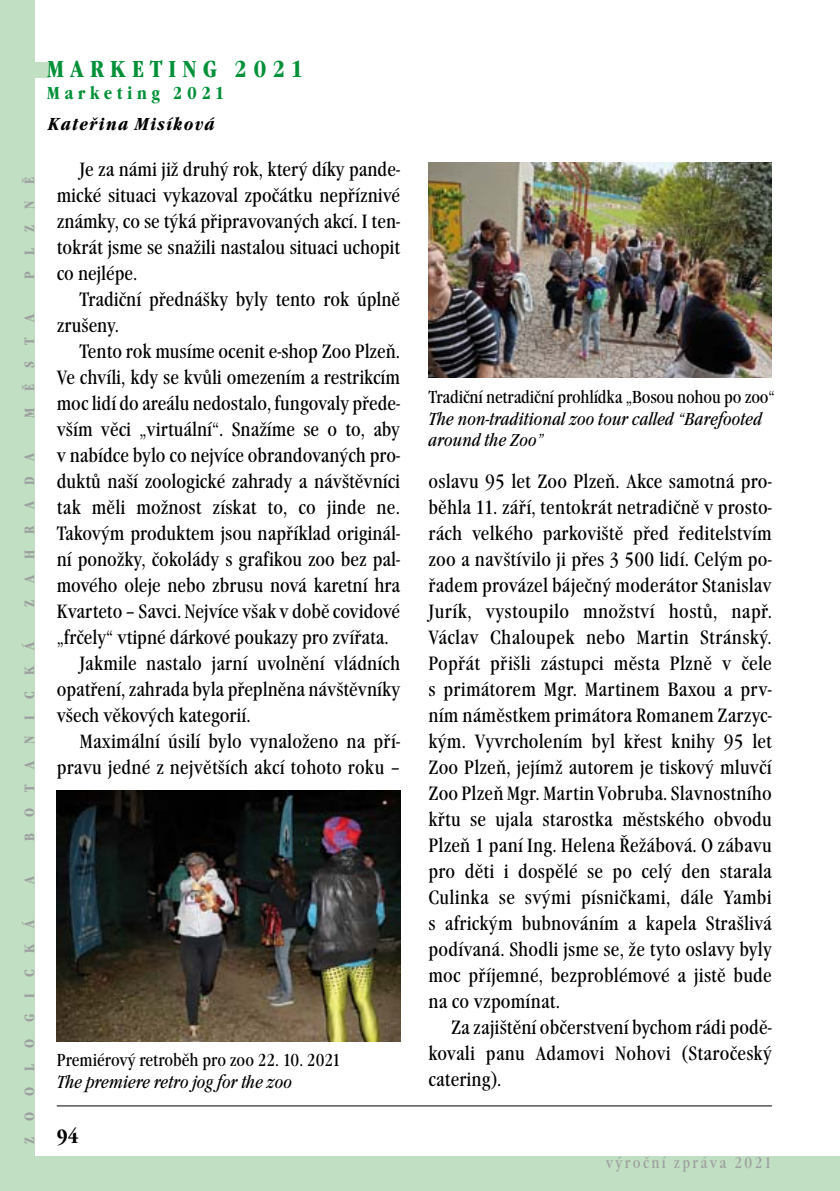
<style>
.page{position:relative;width:840px;height:1191px;background:#fff}
.page>*{position:absolute;margin:0;border:0;box-sizing:border-box;transform-origin:0 0}
.t1{font:700 condensed 24px "Garamond Itc TEE";letter-spacing:.25em;color:#009037}
.t2{font:condensed 20px/26px "Garamond Itc TEE";color:#000;text-align:justify}
.t3{font:700 condensed 20px "Garamond Itc TEE";color:#000}
.t4{font:italic condensed 18px/21.6px "Garamond Itc TEE";color:#000}
.t5{font:condensed 18px "Garamond Itc TEE";letter-spacing:-.01em;color:#000}
.t6{font:italic 700 condensed 18px "Garamond Itc TEE";letter-spacing:.075em;color:#000}
.t7{font:700 condensed 18px "Garamond Itc TEE";letter-spacing:.25em;color:#009037}
.t8{font:condensed 16px "Garamond Itc TEE";letter-spacing:.15em;color:#9c9e9f}
.t9{font:700 condensed 14px "Garamond Itc TEE";letter-spacing:1.155em;color:#9c9e9f}
</style>
<div class="page">
<div style="left:18px;top:62px;width:32px;height:15px;background:#c1dfc2"></div>
<hr style="left:57px;top:1105px;width:714px;height:1px;background:#000">
<div style="left:0;top:1156px;width:839px;height:35px;background:#c1dfc2"></div>
<div style="left:0;top:0;width:34px;height:1191px;background:#c1dfc2"></div>
<hr style="left:839px;top:1156px;width:1px;height:35px;background:#c1dfc2">
<img style="left:57px;top:790px;width:343px;height:251px">
<img style="left:428px;top:163px;width:343px;height:214px">
<p class="t9" style="left:21px;top:279px;width:103px;rotate:-90deg">PLZNĚ</p>
<p class="t9" style="left:21px;top:417px;width:106px;rotate:-90deg">MĚSTA</p>
<p class="t9" style="left:21px;top:606px;width:156px;rotate:-90deg">ZAHRADA</p>
<p class="t9" style="left:21px;top:841px;width:201px;rotate:-90deg">BOTANICKÁ</p>
<p class="t1" style="left:47px;top:55px;width:258px">MARKETING 2021</p>
<p class="t7" style="left:47px;top:82px;width:179px">Marketing 2021</p>
<p class="t6" style="left:48px;top:114px;width:168px">Kateřina Misíková</p>
<p class="t2" style="left:57px;top:157px;width:345px;text-indent:23px">Je za námi již druhý rok, který díky pande&shy;mické situaci vykazoval zpočátku nepříznivé známky, co se týká připravovaných akcí. I ten&shy;tokrát jsme se snažili nastalou situaci uchopit co nejlépe.</p>
<p class="t2" style="left:57px;top:287px;width:345px;text-indent:23px">Tradiční přednášky byly tento rok úplně zrušeny.</p>
<p class="t2" style="left:79px;top:339px;width:322px">Tento rok musíme ocenit e-shop Zoo Plzeň.</p>
<p class="t2" style="left:57px;top:365px;width:345px">Ve chvíli, kdy se kvůli omezením a restrikcím</p>
<p class="t2" style="left:57px;top:391px;width:344px">moc lidí do areálu nedostalo, fungovaly přede-</p>
<p class="t2" style="left:57px;top:417px;width:344px">vším věci „virtuální“. Snažíme se o to, aby</p>
<p class="t2" style="left:57px;top:443px;width:345px">v nabídce bylo co nejvíce obrandovaných pro-</p>
<p class="t2" style="left:57px;top:469px;width:344px">duktů naší zoologické zahrady a návštěvníci</p>
<p class="t2" style="left:57px;top:495px;width:344px">tak měli možnost získat to, co jinde ne.</p>
<p class="t2" style="left:57px;top:521px;width:344px">Takovým produktem jsou například originál-</p>
<p class="t2" style="left:57px;top:547px;width:344px">ní ponožky, čokolády s grafikou zoo bez pal-</p>
<p class="t2" style="left:57px;top:573px;width:345px">mového oleje nebo zbrusu nová karetní hra</p>
<p class="t2" style="left:57px;top:599px;width:344px">Kvarteto – Savci. Nejvíce však v době covidové</p>
<p class="t2" style="left:57px;top:625px;width:333px">„frčely“ vtipné dárkové poukazy pro zvířata.</p>
<p class="t2" style="left:79px;top:651px;width:322px">Jakmile nastalo jarní uvolnění vládních</p>
<p class="t2" style="left:57px;top:677px;width:345px">opatření, zahrada byla přeplněna návštěvníky</p>
<p class="t2" style="left:57px;top:703px;width:195px">všech věkových kategorií.</p>
<p class="t2" style="left:79px;top:729px;width:322px">Maximální úsilí bylo vynaloženo na pří-</p>
<p class="t2" style="left:57px;top:755px;width:344px">pravu jedné z největších akcí tohoto roku –</p>
<p class="t9" style="left:21px;top:884px;width:10px;rotate:-90deg">A</p>
<p class="t9" style="left:21px;top:1144px;width:226px;rotate:-90deg">ZOOLOGICKÁ</p>
<p class="t5" style="left:57px;top:1049px;width:286px">Premiérový retroběh pro zoo 22. 10. 2021</p>
<p class="t4" style="left:57px;top:1071px;width:237px">The premiere retro jog for the zoo</p>
<p class="t3" style="left:57px;top:1125px;width:23px">94</p>
<p class="t5" style="left:428px;top:387px;width:347px">Tradiční netradiční prohlídka „Bosou nohou po zoo“</p>
<p class="t4" style="left:428px;top:408px;width:335px">The non-traditional zoo tour called “Barefooted around the Zoo”</p>
<p class="t2" style="left:428px;top:469px;width:345px">oslavu 95 let Zoo Plzeň. Akce samotná pro&shy;běhla 11. září, tentokrát netradičně v prosto&shy;rách velkého parkoviště před ředitelstvím zoo a navštívilo ji přes 3 500 lidí. Celým po&shy;řadem provázel báječný moderátor Stanislav Jurík, vystoupilo množství hostů, např.<br>Václav Chaloupek nebo Martin Stránský.<br>Popřát přišli zástupci města Plzně v čele s primátorem Mgr. Martinem Baxou a prv&shy;ním náměstkem primátora Romanem Zarzyc&shy;kým. Vyvrcholením byl křest knihy 95 let Zoo Plzeň, jejímž autorem je tiskový mluvčí Zoo Plzeň Mgr.Martin Vobruba. Slavnostního křtu se ujala starostka městského obvodu Plzeň 1 paní Ing. Helena Řežábová. O zábavu pro děti i dospělé se po celý den starala Culinka se svými písničkami, dále Yambi s africkým bubnováním a kapela Strašlivá podívaná. Shodli jsme se, že tyto oslavy byly moc příjemné, bezproblémové a jistě bude na co vzpomínat.</p>
<p class="t2" style="left:428px;top:1015px;width:345px;text-indent:23px">Za zajištění občerstvení bychom rádi podě&shy;kovali panu Adamovi Nohovi (Staročeský catering).</p>
<p class="t8" style="left:605px;top:1153px;width:168px">výroční zpráva 2021</p>
</div>
